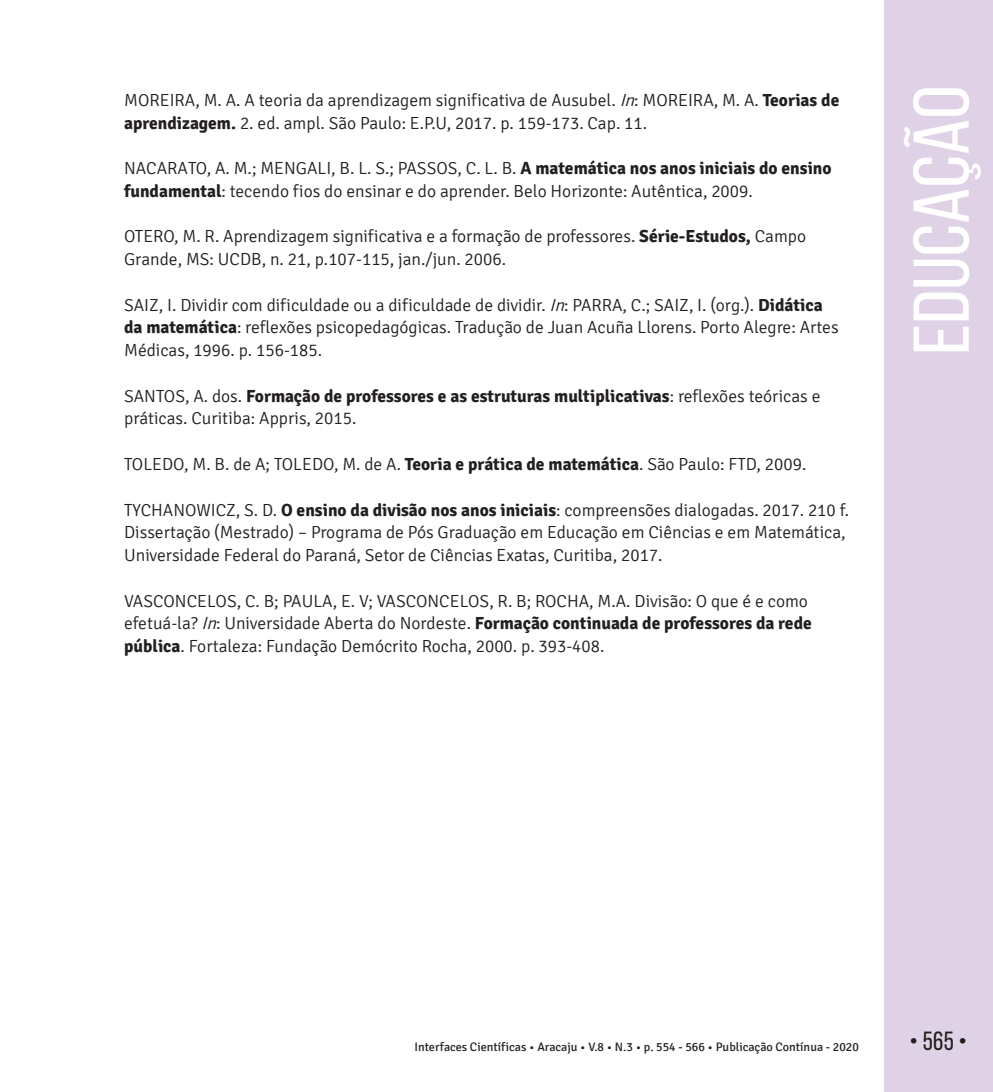
<style>
.page{position:relative;width:993px;height:1092px;background:#fff}
.page>*{position:absolute;margin:0;border:0;box-sizing:border-box;transform-origin:0 0}
.t1{font:78.75px "Bebas Neue";color:#fff;scale:1.09 1}
.t2{font:26.25px "Bebas Neue";color:#231f20}
.TEXTO{font:300 17.5px/22.8px "Signika";color:#231f20}
.t3{font:12.25px "Signika";color:#231f20}
.s1{font-style:italic}
.s2{font-weight:700}
</style>
<div class="page">
<div style="left:883px;top:0;width:109px;height:1091px;background:#e0d2e6"></div>
<p class="TEXTO" style="left:124px;top:89px;width:716px">MOREIRA, M. A. A teoria da aprendizagem significativa de Ausubel. <span class="s1">In</span>: MOREIRA, M. A. <span class="s2">Teorias de aprendizagem.</span> 2. ed. ampl. São Paulo: E.P.U, 2017. p. 159-173. Cap. 11.</p>
<p class="TEXTO" style="left:124px;top:157px;width:708px">NACARATO, A. M.; MENGALI, B. L. S.; PASSOS, C. L. B. <span class="s2">A matemática nos anos iniciais do ensino fundamental</span>: tecendo fios do ensinar e do aprender. Belo Horizonte: Autêntica, 2009.</p>
<p class="TEXTO" style="left:124px;top:225px;width:683px">OTERO, M. R. Aprendizagem significativa e a formação de professores. <span class="s2">Série-Estudos,</span> Campo<br>Grande, MS: UCDB, n. 21, p.107-115, jan./jun. 2006.</p>
<p class="TEXTO" style="left:124px;top:294px;width:715px">SAIZ, I. Dividir com dificuldade ou a dificuldade de dividir. <span class="s1">In</span>: PARRA, C.; SAIZ, I. (org.). <span class="s2">Didática da matemática</span>: reflexões psicopedagógicas. Tradução de Juan Acuña Llorens. Porto Alegre: Artes<br>Médicas, 1996. p. 156-185.</p>
<p class="TEXTO" style="left:124px;top:385px;width:697px">SANTOS, A. dos. <span class="s2">Formação de professores e as estruturas multiplicativas</span>: reflexões teóricas e práticas. Curitiba: Appris, 2015.</p>
<p class="TEXTO" style="left:124px;top:453px;width:683px">TOLEDO, M. B. de A; TOLEDO, M. de A. <span class="s2">Teoria e prática de matemática</span>. São Paulo: FTD, 2009.</p>
<p class="TEXTO" style="left:124px;top:498px;width:726px">TYCHANOWICZ, S. D. <span class="s2">O ensino da divisão nos anos iniciais</span>: compreensões dialogadas. 2017. 210 f.<br>Dissertação (Mestrado) – Programa de Pós Graduação em Educação em Ciências e em Matemática,<br>Universidade Federal do Paraná, Setor de Ciências Exatas, Curitiba, 2017.</p>
<p class="TEXTO" style="left:124px;top:589px;width:689px">VASCONCELOS, C. B; PAULA, E. V; VASCONCELOS, R. B; ROCHA, M.A. Divisão: O que é e como efetuá-la? <span class="s1">In</span>: Universidade Aberta do Nordeste. <span class="s2">Formação continuada de professores da rede pública</span>. Fortaleza: Fundação Demócrito Rocha, 2000. p. 393-408.</p>
<h1 class="t1" style="left:898px;top:355px;width:248px;rotate:-90deg">EDUCAÇÃO</h1>
<p class="t3" style="left:414px;top:1040px;width:446px">Interfaces Científicas • Aracaju • V.8 • N.3 • p. 554 - 566 • Publicação Contínua - 2020</p>
<h2 class="t2" style="left:909px;top:1026px;width:59px">• 565 •</h2>
</div>
